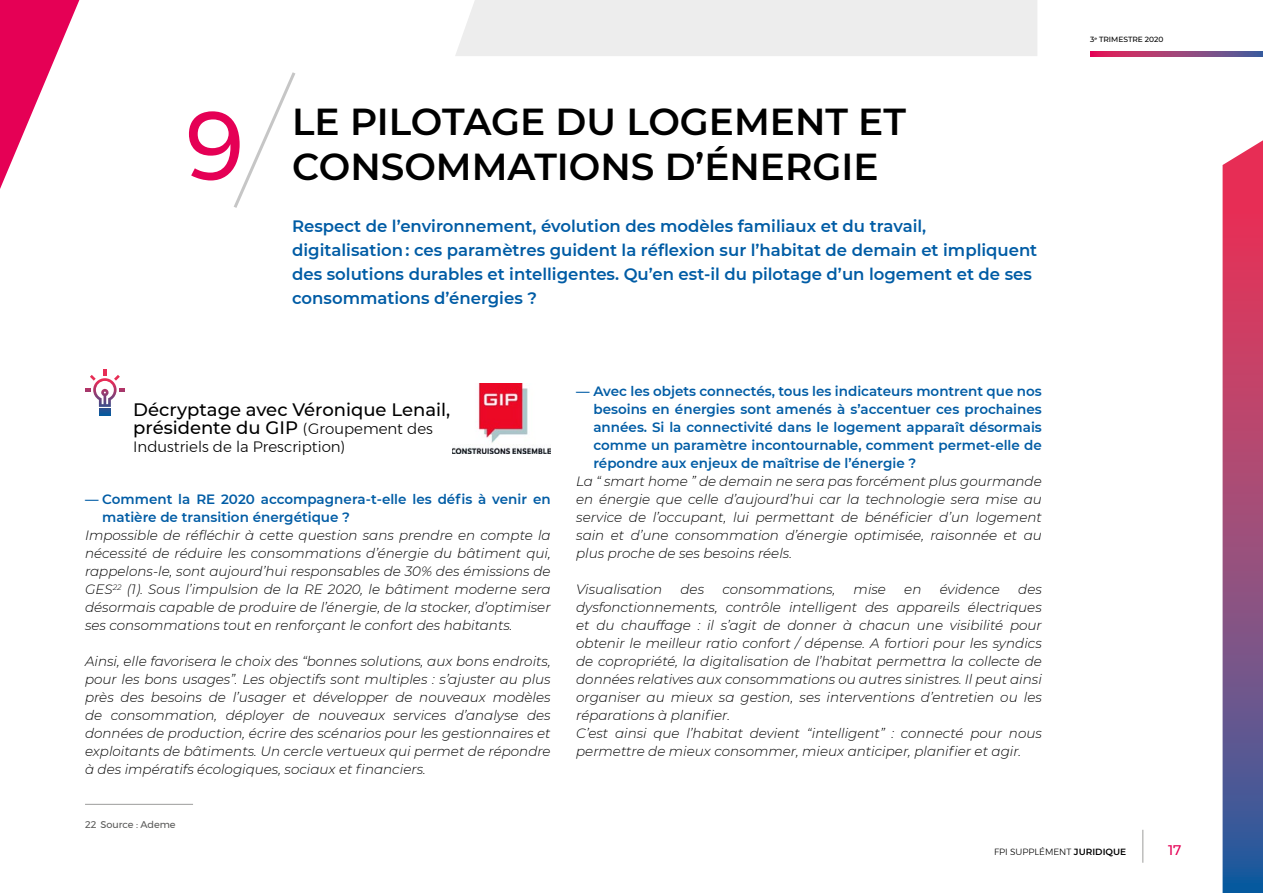
<style>
.page{position:relative;width:1263px;height:893px;background:#fff}
.page>*{position:absolute;margin:0;border:0;box-sizing:border-box;transform-origin:0 0}
.t1{font:97.5px "Montserrat";color:#e50055}
.t2{font:600 37.5px/45px "Montserrat";color:#000}
.t3{font:500 18px "Montserrat";color:#000}
.CHAPO_Bleu{font:600 16.5px/24px "Montserrat";color:#005ca5}
.t4{font:300 15px "Montserrat";color:#000}
.t5{font:500 13.95px "Montserrat";color:#e50055}
.t6{font:italic 300 13.5px/18px "Montserrat";color:#000;text-align:justify}
.t7{font:600 13.5px/18px "Montserrat";color:#005ca5}
.footnote{font:9.75px "Montserrat";color:#575756}
.t8{font:300 9px "Montserrat";color:#000}
.t9{font:500 7.5px "Montserrat";color:#000}
.s1{font-weight:300;font-size:15px}
.s2{font-weight:600}
</style>
<div class="page">
<svg style="left:1090px;top:52px;width:173px;height:4px"></svg>
<svg style="left:1222px;top:140px;width:41px;height:753px;background:#9a4f7d"></svg>
<svg style="left:0;top:0;width:80px;height:189px"></svg>
<hr style="left:1142px;top:830px;width:1px;height:33px;background:#9d9d9c">
<div style="left:455px;top:0;width:582px;height:56px;background:#ededed"></div>
<svg style="left:85px;top:370px;width:40px;height:46px"></svg>
<hr style="left:85px;top:804px;width:108px;height:1px;background:#9d9d9c">
<svg style="left:234px;top:72px;width:62px;height:136px"></svg>
<img style="left:452px;top:384px;width:98px;height:69px">
<p class="t1" style="left:183px;top:71px;width:63px">9</p>
<p class="t2" style="left:292px;top:98px;width:615px">LE PILOTAGE DU LOGEMENT ET<br>CONSOMMATIONS D’ÉNERGIE</p>
<p class="CHAPO_Bleu" style="left:292px;top:214px;width:747px">Respect de l’environnement, évolution des modèles familiaux et du travail, digitalisation : ces paramètres guident la réflexion sur l’habitat de demain et impliquent des solutions durables et intelligentes. Qu’en est-il du pilotage d’un logement et de ses consommations d’énergies ?</p>
<p class="t3" style="left:133px;top:397px;width:318px">Décryptage avec Véronique Lenail,</p>
<p class="t3" style="left:133px;top:415px;width:301px">présidente du GIP <span class="s1">(Groupement des</span></p>
<p class="t4" style="left:133px;top:435px;width:213px">Industriels de la Prescription)</p>
<p class="t7" style="left:102px;top:490px;width:450px;text-indent:-17px">— Comment la RE 2020 accompagnera-t-elle les défis à venir en matière de transition énergétique ?</p>
<p class="t6" style="left:85px;top:526px;width:467px">Impossible de réfléchir à cette question sans prendre en compte la nécessité de réduire les consommations d’énergie du bâtiment qui, rappelons-le, sont aujourd’hui responsables de 30% des émissions de GES<sup>22</sup> (1). Sous l’impulsion de la RE 2020, le bâtiment moderne sera désormais capable de produire de l’énergie, de la stocker, d’optimiser ses consommations tout en renforçant le confort des habitants.</p>
<p class="t6" style="left:85px;top:652px;width:467px">Ainsi, elle favorisera le choix des “bonnes solutions, aux bons endroits, pour les bons usages”. Les objectifs sont multiples : s’ajuster au plus près des besoins de l’usager et développer de nouveaux modèles de consommation, déployer de nouveaux services d’analyse des données de production, écrire des scénarios pour les gestionnaires et exploitants de bâtiments. Un cercle vertueux qui permet de répondre à des impératifs écologiques, sociaux et financiers.</p>
<p class="footnote" style="left:85px;top:817px;width:92px">22 Source : Ademe</p>
<p class="t7" style="left:593px;top:382px;width:450px;text-align:justify;text-indent:-17px">— Avec les objets connectés, tous les indicateurs montrent que nos besoins en énergies sont amenés à s’accentuer ces prochaines années. Si la connectivité dans le logement apparaît désormais comme un paramètre incontournable, comment permet-elle de répondre aux enjeux de maîtrise de l’énergie ?</p>
<p class="t6" style="left:576px;top:472px;width:467px">La “ smart home ” de demain ne sera pas forcément plus gourmande en énergie que celle d’aujourd’hui car la technologie sera mise au service de l’occupant, lui permettant de bénéficier d’un logement sain et d’une consommation d’énergie optimisée, raisonnée et au plus proche de ses besoins réels.</p>
<p class="t6" style="left:576px;top:580px;width:88px">Visualisation</p>
<p class="t6" style="left:680px;top:580px;width:25px">des</p>
<p class="t6" style="left:722px;top:580px;width:115px">consommations,</p>
<p class="t6" style="left:854px;top:580px;width:34px">mise</p>
<p class="t6" style="left:904px;top:580px;width:19px">en</p>
<p class="t6" style="left:940px;top:580px;width:62px">évidence</p>
<p class="t6" style="left:576px;top:580px;width:467px;text-indent:442px">des dysfonctionnements, contrôle intelligent des appareils électriques et du chauffage : il s’agit de donner à chacun une visibilité pour obtenir le meilleur ratio confort / dépense. A fortiori pour les syndics de copropriété, la digitalisation de l’habitat permettra la collecte de données relatives aux consommations ou autres sinistres. Il peut ainsi organiser au mieux sa gestion, ses interventions d’entretien ou les réparations à planifier.</p>
<p class="t6" style="left:576px;top:724px;width:467px">C’est ainsi que l’habitat devient “intelligent” : connecté pour nous permettre de mieux consommer, mieux anticiper, planifier et agir.</p>
<p class="t9" style="left:1090px;top:34px;width:75px">3<sup>e</sup> TRIMESTRE 2020</p>
<p class="t8" style="left:994px;top:845px;width:134px">FPI SUPPLÉMENT <span class="s2">JURIDIQUE</span></p>
<p class="t5" style="left:1168px;top:840px;width:15px">17</p>
</div>
